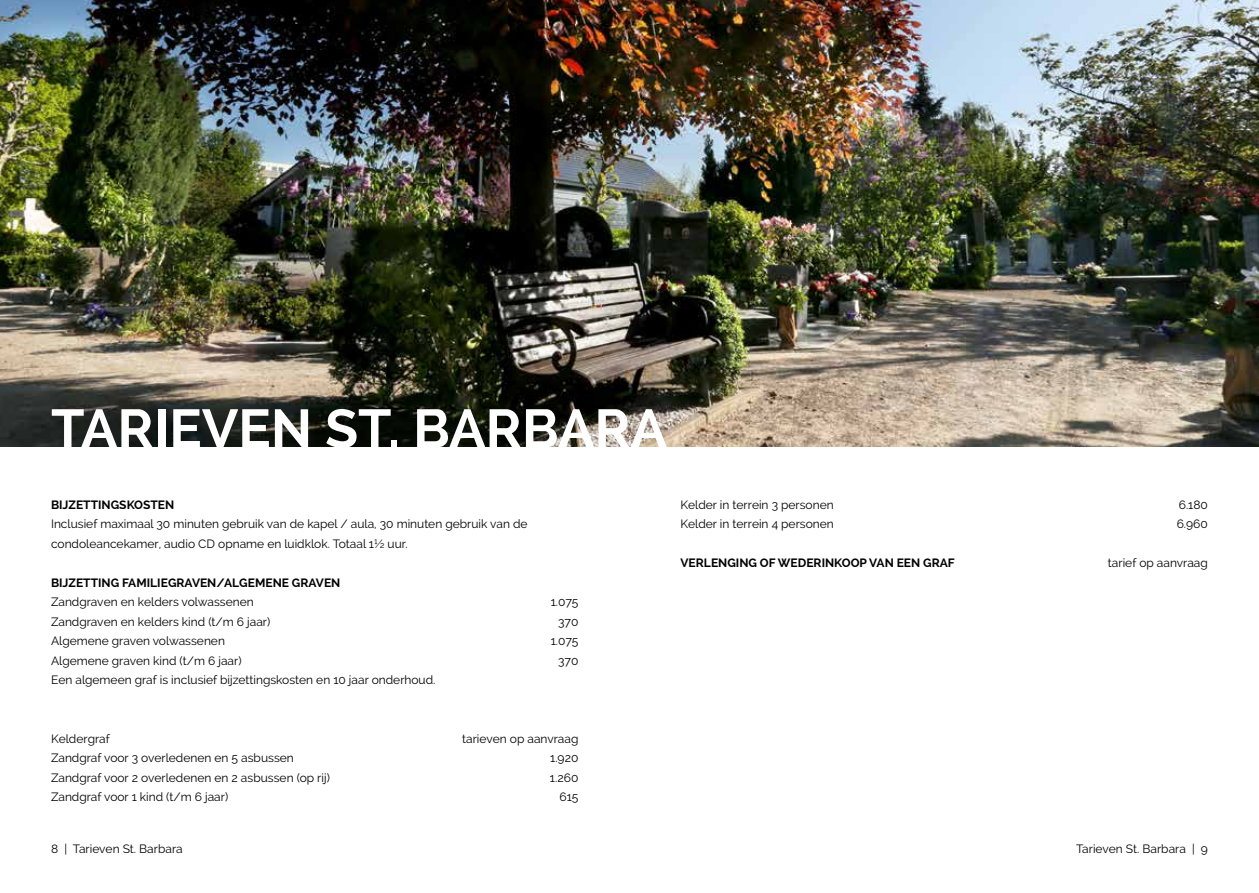
<style>
.page{position:relative;width:1259px;height:893px;background:#fff}
.page>*{position:absolute;margin:0;border:0;box-sizing:border-box;transform-origin:0 0}
.t1{font:700 54px "Raleway";color:#fff}
.t2{font:12px/19.5px "Raleway";color:#000}
.t3{font:700 12px "Raleway";color:#000}
</style>
<div class="page">
<img style="left:0;top:0;width:1259px;height:446px">
<h1 class="t1" style="left:51px;top:398px;width:617px">TARIEVEN ST. BARBARA</h1>
<p class="t3" style="left:51px;top:498px;width:125px">BIJZETTINGSKOSTEN</p>
<p class="t2" style="left:51px;top:514px;width:478px">Inclusief maximaal 30 minuten gebruik van de kapel / aula, 30 minuten gebruik van de condoleancekamer, audio CD opname en luidklok. Totaal 1½ uur.</p>
<p class="t3" style="left:51px;top:576px;width:291px">BIJZETTING FAMILIEGRAVEN/ALGEMENE GRAVEN</p>
<p class="t2" style="left:51px;top:592px;width:204px">Zandgraven en kelders volwassenen</p>
<p class="t2" style="left:551px;top:592px;width:29px">1.075</p>
<p class="t2" style="left:51px;top:612px;width:221px">Zandgraven en kelders kind (t/m 6 jaar)</p>
<p class="t2" style="left:558px;top:612px;width:22px">370</p>
<p class="t2" style="left:51px;top:631px;width:175px">Algemene graven volwassenen</p>
<p class="t2" style="left:551px;top:631px;width:29px">1.075</p>
<p class="t2" style="left:51px;top:651px;width:192px">Algemene graven kind (t/m 6 jaar)</p>
<p class="t2" style="left:558px;top:651px;width:22px">370</p>
<p class="t2" style="left:51px;top:670px;width:386px">Een algemeen graf is inclusief bijzettingskosten en 10 jaar onderhoud.</p>
<p class="t2" style="left:51px;top:729px;width:60px">Keldergraf</p>
<p class="t2" style="left:462px;top:729px;width:118px">tarieven op aanvraag</p>
<p class="t2" style="left:51px;top:748px;width:244px">Zandgraf voor 3 overledenen en 5 asbussen</p>
<p class="t2" style="left:550px;top:748px;width:30px">1.920</p>
<p class="t2" style="left:51px;top:768px;width:280px">Zandgraf voor 2 overledenen en 2 asbussen (op rij)</p>
<p class="t2" style="left:550px;top:768px;width:30px">1.260</p>
<p class="t2" style="left:51px;top:787px;width:179px">Zandgraf voor 1 kind (t/m 6 jaar)</p>
<p class="t2" style="left:559px;top:787px;width:21px">615</p>
<p class="t2" style="left:680px;top:495px;width:155px">Kelder in terrein 3 personen</p>
<p class="t2" style="left:1178px;top:495px;width:31px">6.180</p>
<p class="t2" style="left:680px;top:514px;width:155px">Kelder in terrein 4 personen</p>
<p class="t2" style="left:1176px;top:514px;width:33px">6.960</p>
<p class="t3" style="left:680px;top:556px;width:276px">VERLENGING OF WEDERINKOOP VAN EEN GRAF</p>
<p class="t2" style="left:1108px;top:553px;width:101px">tarief op aanvraag</p>
<p class="t2" style="left:51px;top:839px;width:133px">8 | Tarieven St. Barbara</p>
<p class="t2" style="left:1076px;top:839px;width:133px">Tarieven St. Barbara | 9</p>
</div>
